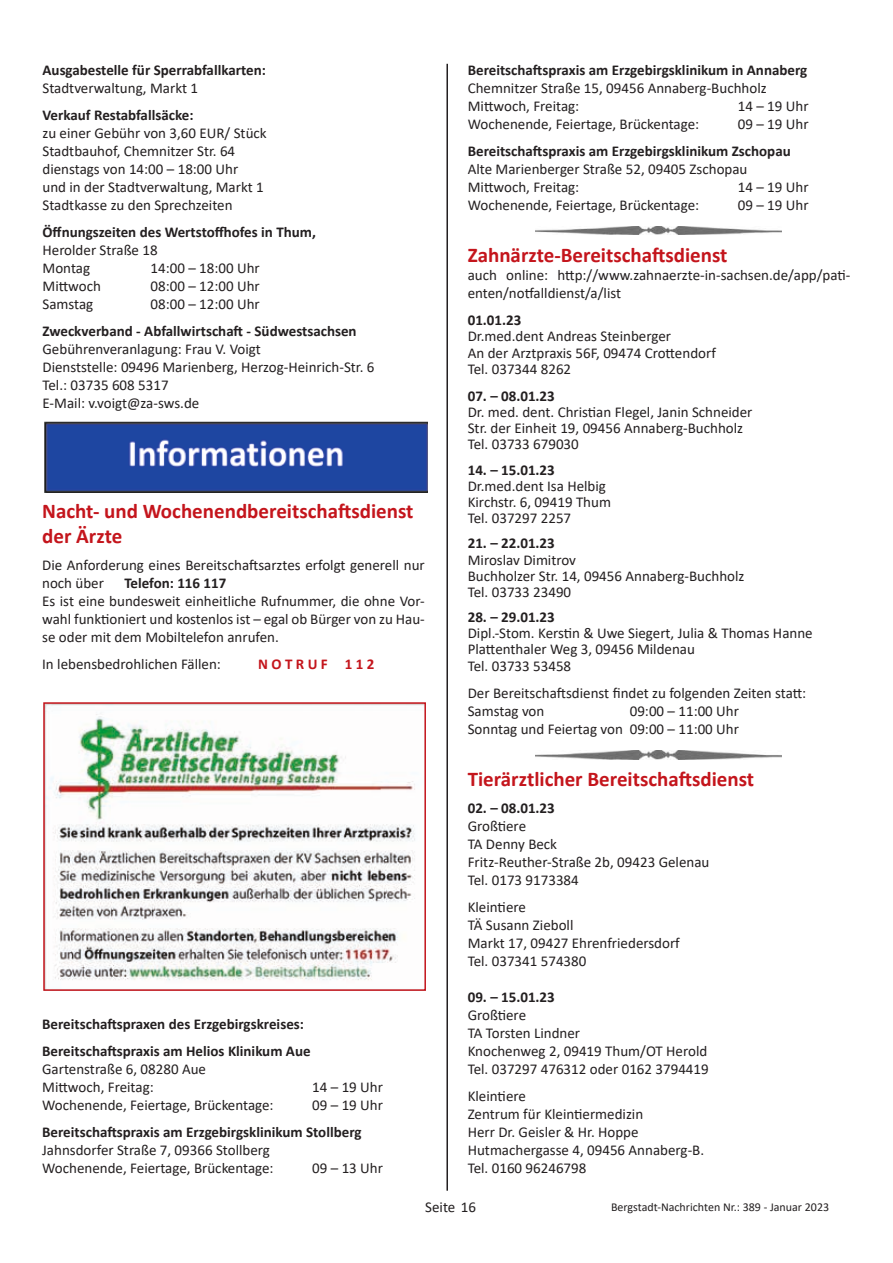
<style>
.page{position:relative;width:893px;height:1263px;background:#fff}
.page>*{position:absolute;margin:0;border:0;box-sizing:border-box;transform-origin:0 0}
.t1{font:700 21px/25.2px "Calibri";color:#c4151c}
.t2{font:15px/18px "Calibri";color:#231f20}
.t3{font:700 15px/27px "Calibri";color:#231f20}
.t4{font:700 15px "Calibri";color:#c4151c}
.t5{font:12px "Calibri";color:#231f20}
</style>
<div class="page">
<hr style="left:446px;top:64px;width:2px;height:1127px;background:#231f20">
<img style="left:536px;top:226px;width:246px;height:8px">
<img style="left:536px;top:751px;width:246px;height:8px">
<img style="left:46px;top:705px;width:370px;height:276px">
<div style="left:43px;top:702px;width:383px;height:289px;border:2px solid #c4151c"></div>
<img style="left:44px;top:421px;width:383px;height:71px">
<p class="t3" style="left:43px;top:56px;width:225px">Ausgabestelle für Sperrabfallkarten:</p>
<p class="t2" style="left:43px;top:79px;width:157px">Stadtverwaltung, Markt 1</p>
<p class="t3" style="left:43px;top:101px;width:153px">Verkauf Restabfallsäcke:</p>
<p class="t2" style="left:43px;top:124px;width:226px">zu einer Gebühr von 3,60 EUR/ Stück Stadtbauhof, Chemnitzer Str. 64 dienstags von 14:00 – 18:00 Uhr<br>und in der Stadtverwaltung, Markt 1<br>Stadtkasse zu den Sprechzeiten</p>
<p class="t3" style="left:43px;top:218px;width:275px">Öffnungszeiten des Wertstoffhofes in Thum,</p>
<p class="t2" style="left:43px;top:241px;width:117px">Herolder Straße 18<br>Montag</p>
<p class="t2" style="left:151px;top:259px;width:111px">14:00 – 18:00 Uhr</p>
<p class="t2" style="left:43px;top:277px;width:60px">Mittwoch</p>
<p class="t2" style="left:151px;top:277px;width:111px">08:00 – 12:00 Uhr</p>
<p class="t2" style="left:43px;top:295px;width:52px">Samstag</p>
<p class="t2" style="left:151px;top:295px;width:111px">08:00 – 12:00 Uhr</p>
<p class="t3" style="left:43px;top:317px;width:316px">Zweckverband - Abfallwirtschaft - Südwestsachsen</p>
<p class="t2" style="left:43px;top:340px;width:333px">Gebührenveranlagung: Frau V. Voigt<br>Dienststelle: 09496 Marienberg, Herzog-Heinrich-Str. 6<br>Tel.: 03735 608 5317<br>E-Mail: v.voigt@za-sws.de</p>
<h1 class="t1" style="left:42px;top:498px;width:373px">Nacht- und Wochenendbereitschaftsdienst der Ärzte</h1>
<p class="t2" style="left:42px;top:555px;width:384px">Die Anforderung eines Bereitschaftsarztes erfolgt generell nur noch über</p>
<p class="t3" style="left:124px;top:569px;width:104px">Telefon: 116 117</p>
<p class="t2" style="left:42px;top:591px;width:384px;text-align:justify">Es ist eine bundesweit einheitliche Rufnummer, die ohne Vor&shy;wahl funktioniert und kostenlos ist – egal ob Bürger von zu Hau&shy;se oder mit dem Mobiltelefon anrufen.</p>
<p class="t2" style="left:42px;top:654px;width:180px">In lebensbedrohlichen Fällen:</p>
<p class="t4" style="left:258px;top:653px;width:118px">N O T R U F 1 1 2</p>
<p class="t3" style="left:42px;top:1010px;width:270px">Bereitschaftspraxen des Erzgebirgskreises:<br>Bereitschaftspraxis am Helios Klinikum Aue</p>
<p class="t2" style="left:42px;top:1059px;width:165px">Gartenstraße 6, 08280 Aue<br>Mittwoch, Freitag:</p>
<p class="t2" style="left:312px;top:1077px;width:72px">14 – 19 Uhr</p>
<p class="t2" style="left:42px;top:1095px;width:233px">Wochenende, Feiertage, Brückentage:</p>
<p class="t2" style="left:312px;top:1095px;width:72px">09 – 19 Uhr</p>
<p class="t3" style="left:42px;top:1118px;width:321px">Bereitschaftspraxis am Erzgebirgsklinikum Stollberg</p>
<p class="t2" style="left:42px;top:1140px;width:233px">Jahnsdorfer Straße 7, 09366 Stollberg<br>Wochenende, Feiertage, Brückentage:</p>
<p class="t2" style="left:312px;top:1158px;width:72px">09 – 13 Uhr</p>
<p class="t3" style="left:468px;top:56px;width:341px">Bereitschaftspraxis am Erzgebirgsklinikum in Annaberg</p>
<p class="t2" style="left:468px;top:79px;width:300px">Chemnitzer Straße 15, 09456 Annaberg-Buchholz<br>Mittwoch, Freitag:</p>
<p class="t2" style="left:738px;top:97px;width:72px">14 – 19 Uhr</p>
<p class="t2" style="left:468px;top:115px;width:233px">Wochenende, Feiertage, Brückentage:</p>
<p class="t2" style="left:738px;top:115px;width:72px">09 – 19 Uhr</p>
<p class="t3" style="left:468px;top:137px;width:325px">Bereitschaftspraxis am Erzgebirgsklinikum Zschopau</p>
<p class="t2" style="left:468px;top:160px;width:281px">Alte Marienberger Straße 52, 09405 Zschopau<br>Mittwoch, Freitag:</p>
<p class="t2" style="left:738px;top:178px;width:72px">14 – 19 Uhr</p>
<p class="t2" style="left:468px;top:196px;width:233px">Wochenende, Feiertage, Brückentage:</p>
<p class="t2" style="left:738px;top:196px;width:72px">09 – 19 Uhr</p>
<h1 class="t1" style="left:468px;top:242px;width:261px">Zahnärzte-Bereitschaftsdienst</h1>
<p class="t2" style="left:468px;top:266px;width:384px">auch online: http://www.zahnaerzte-in-sachsen.de/app/pati&shy;enten/notfalldienst/a/list</p>
<p class="t3" style="left:468px;top:307px;width:55px">01.01.23</p>
<p class="t2" style="left:468px;top:328px;width:250px;line-height:16.2px">Dr.med.dent Andreas Steinberger<br>An der Arztpraxis 56F, 09474 Crottendorf<br>Tel. 037344 8262</p>
<p class="t3" style="left:468px;top:382px;width:89px">07. – 08.01.23</p>
<p class="t2" style="left:468px;top:404px;width:286px;line-height:16.2px">Dr. med. dent. Christian Flegel, Janin Schneider<br>Str. der Einheit 19, 09456 Annaberg-Buchholz<br>Tel. 03733 679030</p>
<p class="t3" style="left:468px;top:456px;width:89px">14. – 15.01.23</p>
<p class="t2" style="left:468px;top:477px;width:145px;line-height:16.2px">Dr.med.dent Isa Helbig<br>Kirchstr. 6, 09419 Thum<br>Tel. 037297 2257</p>
<p class="t3" style="left:468px;top:530px;width:89px">21. – 22.01.23</p>
<p class="t2" style="left:468px;top:551px;width:278px;line-height:16.2px">Miroslav Dimitrov<br>Buchholzer Str. 14, 09456 Annaberg-Buchholz<br>Tel. 03733 23490</p>
<p class="t3" style="left:468px;top:603px;width:89px">28. – 29.01.23</p>
<p class="t2" style="left:468px;top:625px;width:346px;line-height:16.2px">Dipl.-Stom. Kerstin &amp; Uwe Siegert, Julia &amp; Thomas Hanne<br>Plattenthaler Weg 3, 09456 Mildenau<br>Tel. 03733 53458</p>
<p class="t2" style="left:468px;top:683px;width:340px">Der Bereitschaftsdienst findet zu folgenden Zeiten statt:<br>Samstag von</p>
<p class="t2" style="left:468px;top:701px;width:273px;text-align:right">09:00 – 11:00 Uhr<br>Sonntag und Feiertag von 09:00 – 11:00 Uhr</p>
<h1 class="t1" style="left:468px;top:766px;width:288px">Tierärztlicher Bereitschaftsdienst</h1>
<p class="t3" style="left:468px;top:794px;width:89px">02. – 08.01.23</p>
<p class="t2" style="left:468px;top:816px;width:243px">Großtiere<br>TA Denny Beck<br>Fritz-Reuther-Straße 2b, 09423 Gelenau<br>Tel. 0173 9173384</p>
<p class="t2" style="left:468px;top:897px;width:214px">Kleintiere<br>TÄ Susann Zieboll<br>Markt 17, 09427 Ehrenfriedersdorf<br>Tel. 037341 574380</p>
<p class="t3" style="left:468px;top:983px;width:89px">09. – 15.01.23</p>
<p class="t2" style="left:468px;top:1005px;width:243px">Großtiere<br>TA Torsten Lindner<br>Knochenweg 2, 09419 Thum/OT Herold<br>Tel. 037297 476312 oder 0162 3794419</p>
<p class="t2" style="left:468px;top:1086px;width:238px">Kleintiere<br>Zentrum für Kleintiermedizin<br>Herr Dr. Geisler &amp; Hr. Hoppe<br>Hutmachergasse 4, 09456 Annaberg-B.<br>Tel. 0160 96246798</p>
<p class="t2" style="left:425px;top:1197px;width:52px">Seite 16</p>
<p class="t5" style="left:611px;top:1199px;width:220px">Bergstadt-Nachrichten Nr.: 389 - Januar 2023</p>
</div>
